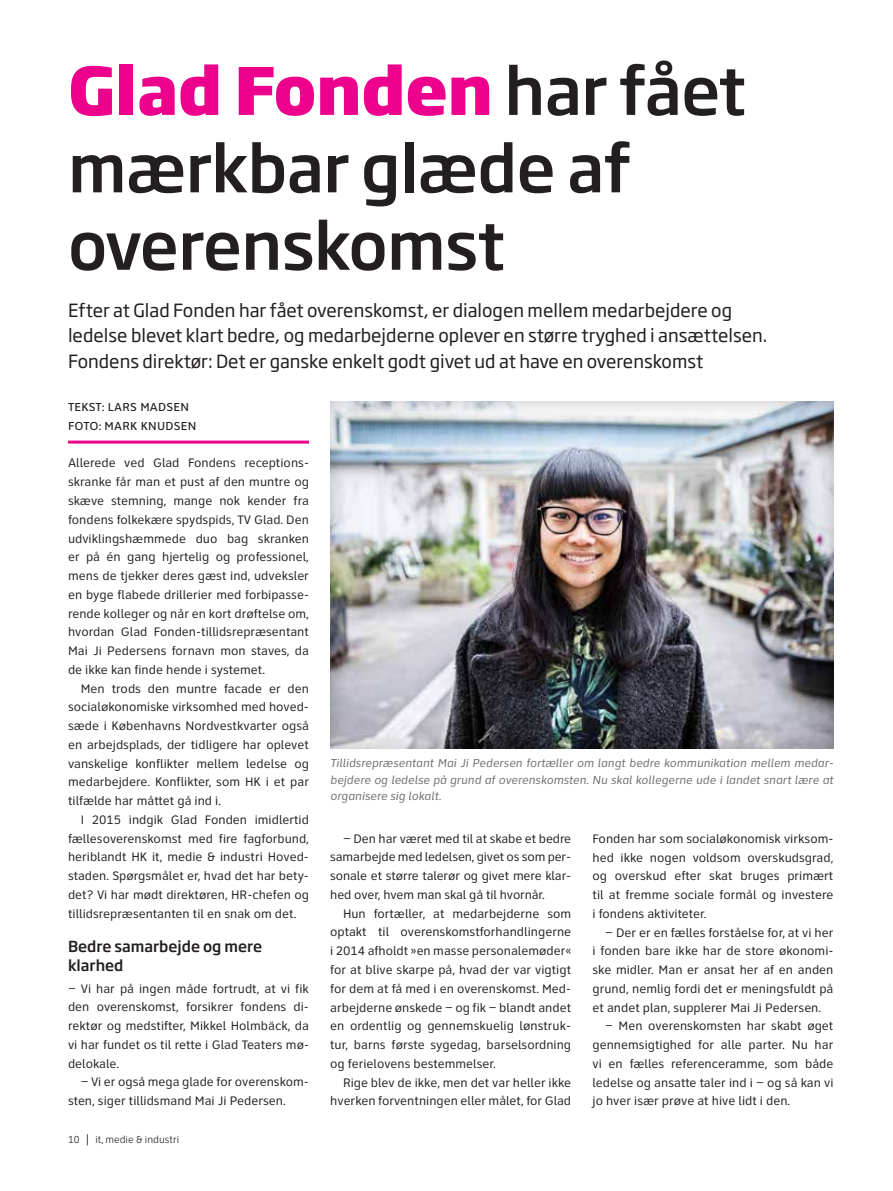
<style>
.page{position:relative;width:893px;height:1191px;background:#fff}
.page>*{position:absolute;margin:0;border:0;box-sizing:border-box;transform-origin:0 0}
.t1{font:500 64.5px/77.4px "Soho Gothic Std";letter-spacing:-.01em;color:#231f20}
.t2{font:800 64.5px "Soho Gothic Pro";letter-spacing:-.01em;color:#ec008c}
.t3{font:18px/25.5px "Soho Gothic Pro";color:#231f20}
.t4{font:500 15px/18.8px "Soho Gothic Std";color:#231f20}
.t5{font:12.75px/18.8px "Clearview ADA";color:#231f20;text-align:justify}
.t6{font:italic 12px/16.5px "Clearview ADA";color:#6d6e71;text-align:justify}
.t7{font:500 12px/18.8px "Clearview ADA";letter-spacing:.02em;color:#231f20}
.t8{font:300 10.5px "Clearview ADA";color:#231f20}
.s1{font-family:"Soho Gothic Std";font-weight:500;color:#231f20}
.s2{font-size:11.85px}
</style>
<div class="page">
<hr style="left:68px;top:440px;width:241px;height:3px;background:#ec008c">
<div style="left:328px;top:400px;width:506px;height:349px;background:#231f20;opacity:.25"></div>
<h1 class="t2" style="left:68px;top:39px;width:679px">Glad Fonden <span class="s1">har fået</span></h1>
<h1 class="t1" style="left:68px;top:130px;width:565px">mærkbar glæde af overenskomst</h1>
<p class="t3" style="left:68px;top:296px;width:701px">Efter at Glad Fonden har fået overenskomst, er dialogen mellem medarbejdere og ledelse blevet klart bedre, og medarbejderne oplever en større tryghed i ansættelsen.<br>Fondens direktør: Det er ganske enkelt godt givet ud at have en overenskomst</p>
<p class="t7" style="left:68px;top:397px;width:130px">TEKST: LARS MADSEN<br>FOTO: MARK KNUDSEN</p>
<p class="t5" style="left:68px;top:453px;width:242px">Allerede ved Glad Fondens receptions&shy;skranke får man et pust af den muntre og skæve stemning, mange nok kender fra fondens folkekære spydspids, TV Glad. Den udviklingshæmmede duo bag skranken er på én gang hjertelig og professionel, mens de tjekker deres gæst ind, udveksler en byge flabede drillerier med forbipasse&shy;rende kolleger og når en kort drøftelse om, hvordan Glad Fonden-tillidsrepræsentant Mai Ji Pedersens fornavn mon staves, da de ikke kan finde hende i systemet.</p>
<p class="t5" style="left:68px;top:678px;width:242px;text-indent:13px">Men trods den muntre facade er den socialøkonomiske virksomhed med hoved&shy;sæde i Københavns Nordvestkvarter også en arbejdsplads, der tidligere har oplevet vanskelige konflikter mellem ledelse og medarbejdere. Konflikter, som HK i et par tilfælde har måttet gå ind i.</p>
<p class="t5" style="left:68px;top:810px;width:242px;text-indent:13px">I 2015 indgik Glad Fonden imidlertid fællesoverenskomst med fire fagforbund, heriblandt HK it, medie &amp; industri Hoved&shy;staden. Spørgsmålet er, hvad det har bety&shy;det? Vi har mødt direktøren, HR-chefen og tillidsrepræsentanten til en snak om det.</p>
<p class="t4" style="left:68px;top:937px;width:196px">Bedre samarbejde og mere klarhed</p>
<p class="t5" style="left:68px;top:978px;width:242px">– Vi har på ingen måde fortrudt, at vi fik den overenskomst, forsikrer fondens di&shy;rektør og medstifter, Mikkel Holmbäck, da vi har fundet os til rette i Glad Teaters mø&shy;delokale.</p>
<p class="t5" style="left:68px;top:1072px;width:242px;text-indent:13px">– Vi er også mega glade for overenskom&shy;sten, siger tillidsmand Mai Ji Pedersen.</p>
<p class="t6" style="left:330px;top:755px;width:505px">Tillidsrepræsentant Mai Ji Pedersen fortæller om langt bedre kommunikation mellem medar&shy;bejdere og ledelse på grund af overenskomsten. Nu skal kollegerne ude i landet snart lære at organisere sig lokalt.</p>
<p class="t5" style="left:330px;top:828px;width:242px;text-indent:13px">– Den har været med til at skabe et bedre samarbejde med ledelsen, givet os som per&shy;sonale et større talerør og givet mere klar&shy;hed over, hvem man skal gå til hvornår.</p>
<p class="t5" style="left:330px;top:903px;width:242px;text-indent:13px">Hun fortæller, at medarbejderne som optakt til overenskomstforhandlingerne i 2014 afholdt »en masse personalemøder« for at blive skarpe på, hvad der var vigtigt for dem at få med i en overenskomst. Med&shy;arbejderne ønskede – og fik – blandt andet en ordentlig og gennemskuelig lønstruk&shy;tur, barns første sygedag, barselsordning og ferielovens bestemmelser.</p>
<p class="t5" style="left:330px;top:1072px;width:242px;text-align:right">Rige blev de ikke, men det var heller ikke hverken forventningen eller målet, for Glad</p>
<p class="t5" style="left:592px;top:829px;width:242px">Fonden har som socialøkonomisk virksom&shy;hed ikke nogen voldsom overskudsgrad, og overskud efter skat bruges primært til at fremme sociale formål og investere i fondens aktiviteter.</p>
<p class="t5" style="left:592px;top:922px;width:242px;text-indent:13px">– Der er en fælles forståelse for, at vi her i fonden bare ikke har de store økonomi&shy;ske midler. Man er ansat her af en anden grund, nemlig fordi det er meningsfuldt på et andet plan, supplerer Mai Ji Pedersen.</p>
<p class="t5" style="left:592px;top:1016px;width:242px;text-indent:13px">– Men overenskomsten har skabt øget gennemsigtighed for alle parter. Nu har vi en fælles referenceramme, som både ledelse og ansatte taler ind i – og så kan vi jo hver især prøve at hive lidt i den.</p>
<p class="t8" style="left:68px;top:1132px;width:113px">10 <span class="s2">|</span> it, medie &amp; industri</p>
</div>
